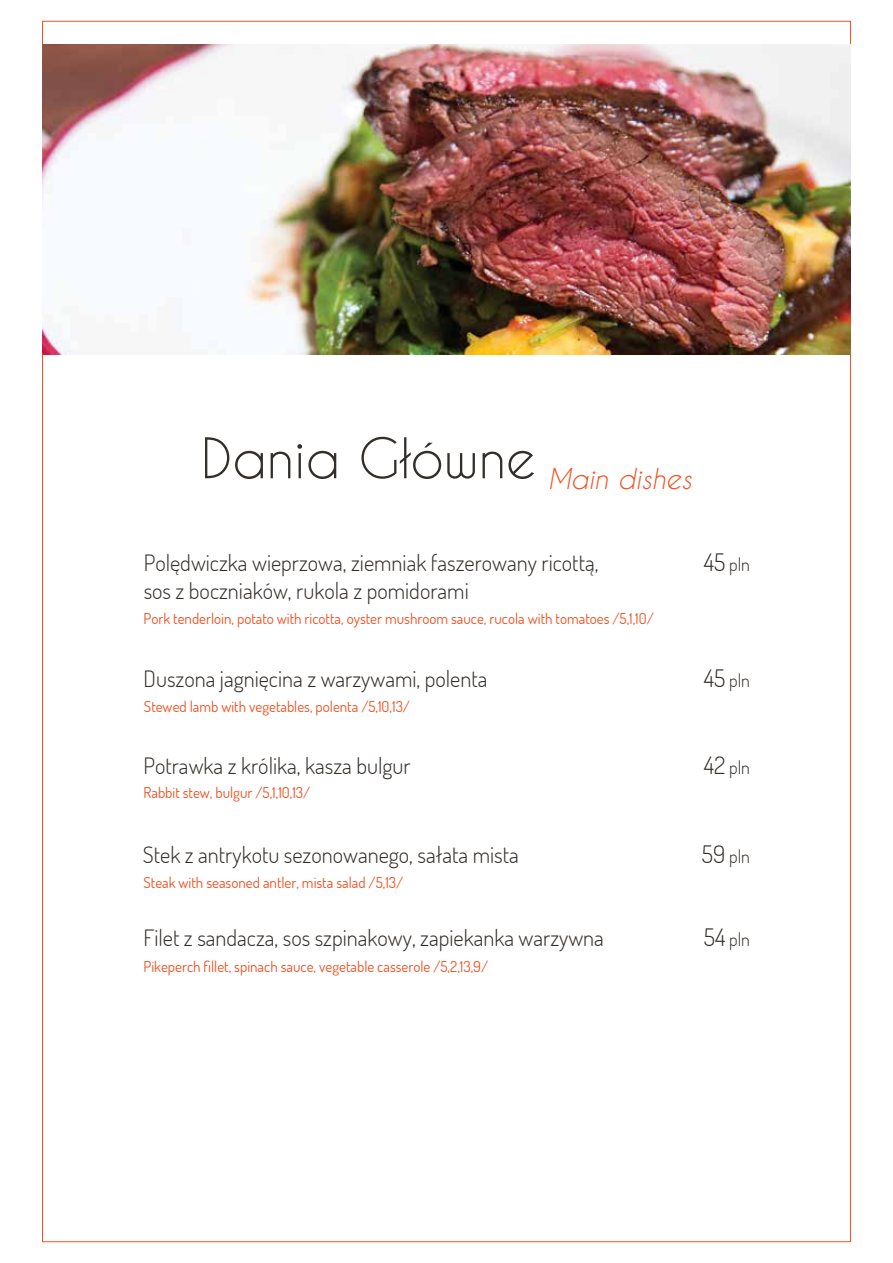
<style>
.page{position:relative;width:893px;height:1263px;background:#fff}
.page>*{position:absolute;margin:0;border:0;box-sizing:border-box;transform-origin:0 0}
.t1{font:52.5px "Caviar Dreams";color:#332e2a}
.t2{font:300 22.5px "Dosis";color:#332e2a}
.t3{font:300 18px "Dosis";color:#332e2a}
.t4{font:15px "Dosis";color:#ef5223}
.s1{font-size:24px}
</style>
<div class="page">
<img style="left:43px;top:44px;width:808px;height:311px">
<h1 class="t1" style="left:201px;top:427px;width:492px">Dania Główne <sub>Main</sub> <sub>dishes</sub></h1>
<h2 class="t2" style="left:144px;top:547px;width:456px">Polędwiczka wieprzowa, ziemniak faszerowany ricottą,</h2>
<p class="t3" style="left:704px;top:552px;width:48px"><span class="s1">45</span> pln</p>
<h2 class="t2" style="left:144px;top:576px;width:327px">sos z boczniaków, rukola z pomidorami</h2>
<p class="t4" style="left:143px;top:609px;width:512px">Pork tenderloin, potato with ricotta, oyster mushroom sauce, rucola with tomatoes /5,1,10/</p>
<h2 class="t2" style="left:144px;top:664px;width:345px">Duszona jagnięcina z warzywami, polenta</h2>
<p class="t4" style="left:144px;top:697px;width:268px">Stewed lamb with vegetables, polenta /5,10,13/</p>
<h2 class="t2" style="left:143px;top:751px;width:269px">Potrawka z królika, kasza bulgur</h2>
<p class="t4" style="left:143px;top:783px;width:168px">Rabbit stew, bulgur /5,1,10,13/</p>
<h2 class="t2" style="left:143px;top:840px;width:377px">Stek z antrykotu sezonowanego, sałata mista</h2>
<p class="t4" style="left:143px;top:873px;width:261px">Steak with seasoned antler, mista salad /5,13/</p>
<h2 class="t2" style="left:143px;top:923px;width:462px">Filet z sandacza, sos szpinakowy, zapiekanka warzywna</h2>
<p class="t4" style="left:143px;top:956px;width:346px">Pikeperch fillet, spinach sauce, vegetable casserole /5,2,13,9/</p>
<p class="t3" style="left:704px;top:668px;width:48px"><span class="s1">45</span> pln</p>
<p class="t3" style="left:704px;top:756px;width:48px"><span class="s1">42</span> pln</p>
<p class="t3" style="left:702px;top:844px;width:50px"><span class="s1">59</span> pln</p>
<p class="t3" style="left:704px;top:927px;width:48px"><span class="s1">54</span> pln</p>
</div>
